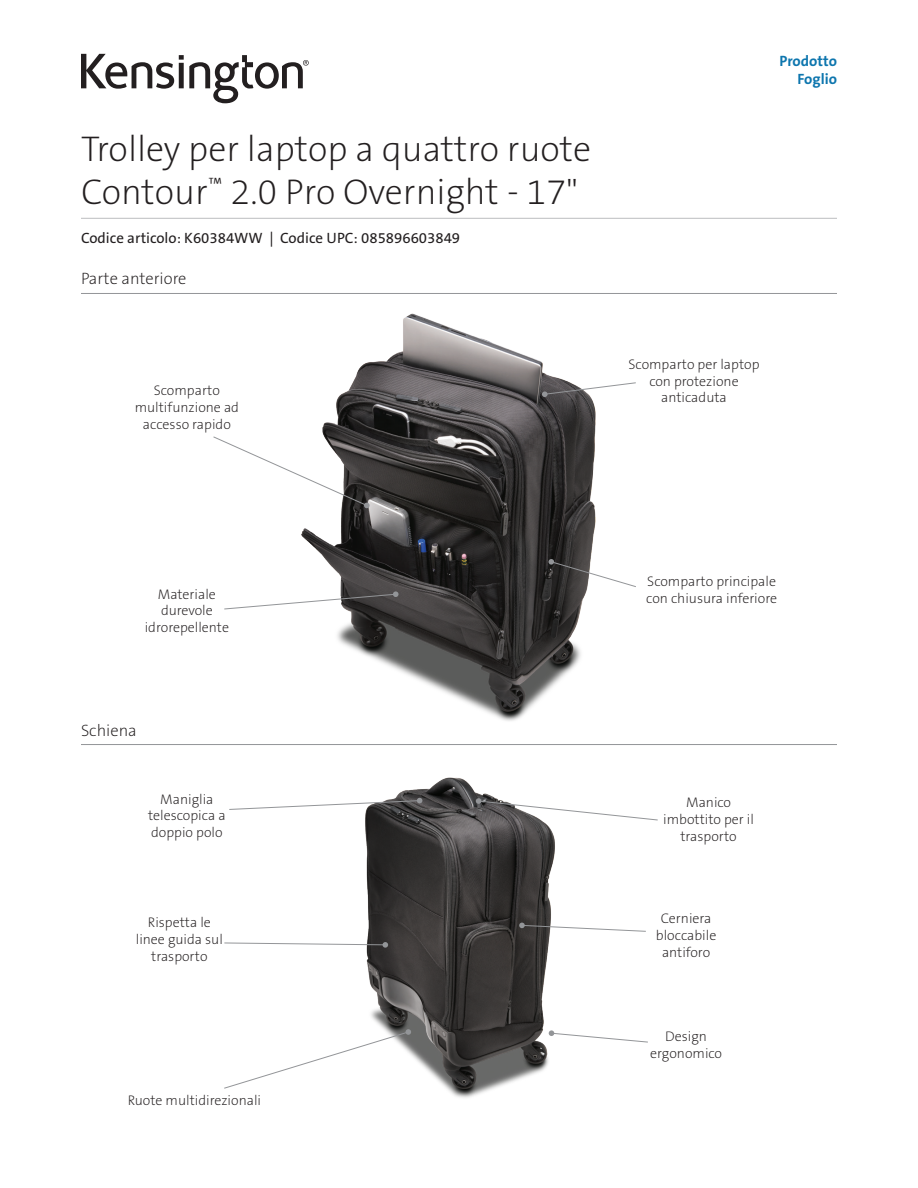
<style>
.page{position:relative;width:918px;height:1188px;background:#fff}
.page>*{position:absolute;margin:0;border:0;box-sizing:border-box;transform-origin:0 0}
.Main_Header{font:36px/43.2px "The Sans KENSINGTON2 XL";color:#231f20}
.t1{font:16.5px "The Sans KENSINGTON2 XL";color:#231f20}
.Part_No__UPC{font:15px "The Sans KENSINGTON5 Rg";color:#231f20}
.Part_No__UPC-2{font:15px "The Sans KENSINGTON7 Bd";color:#0e76ae}
.Image_Body{font:13.95px/16.8px "The Sans KENSINGTON2 XL";color:#231f20;text-align:center}
</style>
<div class="page">
<img style="left:301px;top:313px;width:295px;height:408px">
<img style="left:365px;top:777px;width:190px;height:321px">
<hr style="left:81px;top:293px;width:756px;height:1px;background:#939598">
<hr style="left:81px;top:744px;width:756px;height:1px;background:#939598">
<hr style="left:81px;top:218px;width:756px;height:1px;background:#bcbdc0">
<svg style="left:213px;top:436px;width:157px;height:72px"></svg>
<svg style="left:224px;top:942px;width:164px;height:6px"></svg>
<svg style="left:224px;top:591px;width:175px;height:19px"></svg>
<svg style="left:229px;top:798px;width:193px;height:12px"></svg>
<svg style="left:224px;top:1029px;width:187px;height:60px"></svg>
<svg style="left:549px;top:559px;width:87px;height:29px"></svg>
<svg style="left:549px;top:1030px;width:99px;height:13px"></svg>
<svg style="left:519px;top:923px;width:127px;height:9px"></svg>
<svg style="left:542px;top:382px;width:94px;height:15px"></svg>
<svg style="left:476px;top:798px;width:182px;height:23px"></svg>
<svg style="left:81px;top:54px;width:228px;height:49px"></svg>
<p class="Main_Header" style="left:81px;top:129px;width:512px">Trolley per laptop a quattro ruote<br>Contour<sup>™</sup> 2.0 Pro Overnight - 17"</p>
<p class="Part_No__UPC" style="left:81px;top:230px;width:381px">Codice articolo: K60384WW | Codice UPC: 085896603849</p>
<p class="t1" style="left:81px;top:270px;width:107px">Parte anteriore</p>
<p class="Image_Body" style="left:135px;top:383px;width:106px">Scomparto multifunzione ad accesso rapido</p>
<p class="Part_No__UPC-2" style="left:779px;top:53px;width:59px">Prodotto</p>
<p class="Part_No__UPC-2" style="left:798px;top:71px;width:41px">Foglio</p>
<p class="Image_Body" style="left:629px;top:356px;width:132px">Scomparto per laptop con protezione anticaduta</p>
<p class="Image_Body" style="left:145px;top:586px;width:86px">Materiale durevole idrorepellente</p>
<p class="t1" style="left:81px;top:721px;width:57px">Schiena</p>
<p class="Image_Body" style="left:148px;top:791px;width:79px">Maniglia telescopica a doppio polo</p>
<p class="Image_Body" style="left:136px;top:915px;width:89px">Rispetta le linee guida sul trasporto</p>
<p class="Image_Body" style="left:128px;top:1092px;width:135px">Ruote multidirezionali</p>
<p class="Image_Body" style="left:646px;top:574px;width:132px;text-align:left">Scomparto principale con chiusura inferiore</p>
<p class="Image_Body" style="left:663px;top:795px;width:92px">Manico imbottito per il trasporto</p>
<p class="Image_Body" style="left:656px;top:910px;width:62px">Cerniera bloccabile antiforo</p>
<p class="Image_Body" style="left:650px;top:1028px;width:73px">Design ergonomico</p>
</div>
